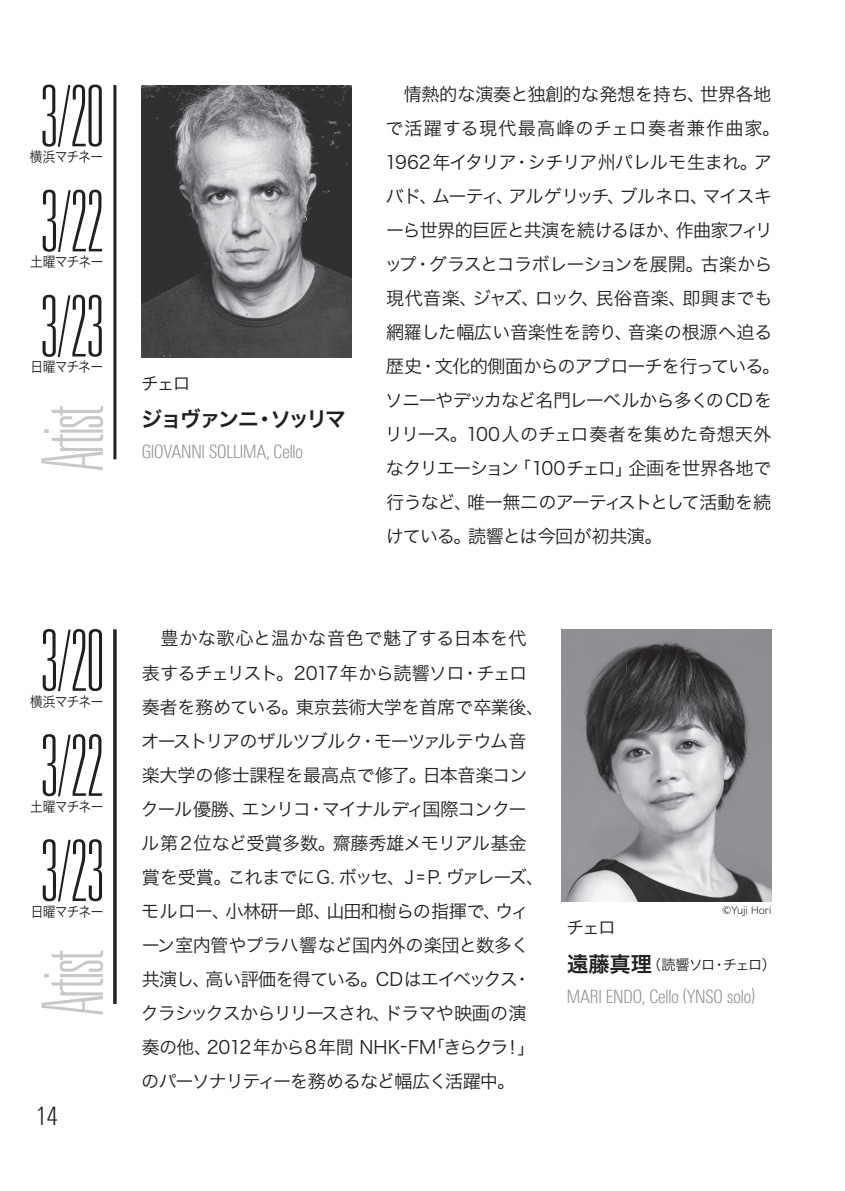
<style>
.page{position:relative;width:845px;height:1191px;background:#fff}
.page>*{position:absolute;margin:0;border:0;box-sizing:border-box;transform-origin:0 0}
.t1{font:85px "Univers LT Pro Thin Ult Cond";letter-spacing:-.035em;color:#231f20}
.t2{font:85px "Univers LT Pro Thin Ult Cond";letter-spacing:-.02em;color:#c7c8ca}
.t3{font:300 25.6px "Linotype Univers 320 Cn";color:#231f20}
.t4{font:21.2px "Hira Kaku Std N W6";letter-spacing:-.11em;color:#231f20}
.t5{font:300 18.4px "Linotype Univers 320 Cn";letter-spacing:-.04em;color:#939598}
.t6{font:18.2px/34px "Hira Kaku Std N W3";letter-spacing:-.03em;color:#231f20}
.t7{font:17.8px "Hira Kaku Std N W3";letter-spacing:-.105em;color:#231f20}
.t8{font:14.2px "Hira Kaku Std N W3";letter-spacing:-.055em;color:#231f20;scale:.9 1}
.t9{font:14.2px "Hira Kaku Std N W3";letter-spacing:-.055em;color:#231f20}
.t10{font:10px "Hira Kaku Std N W2";color:#231f20}
.s1{font-size:72.2px}
.s2{font-family:"UD Shin Go Pro"}
.s3{font-family:"Hira Kaku Std N W6";font-size:21.2px}
</style>
<div class="page">
<hr style="left:113px;top:85px;width:3px;height:374px;background:#231f20">
<hr style="left:113px;top:629px;width:3px;height:374px;background:#231f20">
<img style="left:561px;top:629px;width:210px;height:272px">
<img style="left:142px;top:85px;width:209px;height:272px">
<h1 class="t1" style="left:40px;top:68px;width:67px">3<span class="s1">/</span>20</h1>
<p class="t8" style="left:30px;top:146px;width:83px">横浜マチネー</p>
<h1 class="t1" style="left:40px;top:173px;width:67px">3<span class="s1">/</span>22</h1>
<p class="t8" style="left:30px;top:251px;width:83px">土曜マチネー</p>
<h1 class="t1" style="left:40px;top:278px;width:67px">3<span class="s1">/</span>23</h1>
<p class="t8" style="left:31px;top:356px;width:82px">日曜マチネー</p>
<h1 class="t2" style="left:24px;top:469px;width:66px;rotate:-90deg">Artist</h1>
<h1 class="t1" style="left:40px;top:612px;width:67px">3<span class="s1">/</span>20</h1>
<p class="t8" style="left:30px;top:690px;width:83px">横浜マチネー</p>
<h1 class="t1" style="left:40px;top:717px;width:67px">3<span class="s1">/</span>22</h1>
<p class="t8" style="left:30px;top:795px;width:83px">土曜マチネー</p>
<h1 class="t1" style="left:40px;top:822px;width:67px">3<span class="s1">/</span>23</h1>
<p class="t8" style="left:31px;top:900px;width:82px">日曜マチネー</p>
<h1 class="t2" style="left:24px;top:1014px;width:66px;rotate:-90deg">Artist</h1>
<h2 class="t3" style="left:36px;top:1101px;width:24px">14</h2>
<p class="t7" style="left:141px;top:370px;width:51px">チェロ</p>
<p class="t4" style="left:141px;top:403px;width:206px">ジョヴァンニ・ソッリマ</p>
<p class="t5" style="left:141px;top:441px;width:163px">GIOVANNI SOLLIMA, Cello</p>
<p class="t6" style="left:385px;top:77px;width:397px">　情熱的な演奏と独創的な発想を持ち、世界各地で活躍する現代最高峰のチェロ奏者兼作曲家。<br>1962年イタリア・シチリア州パレルモ生まれ。アバド、ムーティ、アルゲリッチ、ブルネロ、マイスキーら世界的巨匠と共演を続けるほか、作曲家フィリップ・グラスとコラボレーションを展開。古楽から現代音楽、ジャズ、ロック、民俗音楽、即興までも網羅した幅広い音楽性を誇り、音楽の根源へ迫る歴史・文化的側面からのアプローチを行っている。ソニーやデッカなど名門レーベルから多くのCDをリリース。100人のチェロ奏者を集めた奇想天外なクリエーション「100チェロ」企画を世界各地で行うなど、唯一無二のアーティストとして活動を続けている。読響とは今回が初共演。</p>
<p class="t6" style="left:141px;top:621px;width:405px">　豊かな歌心と温かな音色で魅了する日本を代表するチェリスト。2017年から読響ソロ・チェロ奏者を務めている。東京芸術大学を首席で卒業後、オーストリアのザルツブルク・モーツァルテウム音楽大学の修士課程を最高点で修了。日本音楽コンクール優勝、エンリコ・マイナルディ国際コンクール第2位など受賞多数。齋藤秀雄メモリアル基金賞を受賞。これまでにG. ボッセ、J＝ P. ヴァレーズ、モルロー、小林研一郎、山田和樹らの指揮で、ウィーン室内管やプラハ響など国内外の楽団と数多く共演し、高い評価を得ている。CDはエイベックス・クラシックスからリリースされ、ドラマや映画の演奏の他、2012年から8年間 NHK-FM「きらクラ！」のパーソナリティーを務めるなど幅広く活躍中。</p>
<p class="t10" style="left:722px;top:902px;width:50px"><span class="s2">©</span>Yuji Hori</p>
<p class="t7" style="left:566px;top:914px;width:51px">チェロ</p>
<p class="t9" style="left:567px;top:953px;width:210px"><span class="s3">遠藤真理</span>（読響ソロ・チェロ）</p>
<p class="t5" style="left:566px;top:985px;width:190px">MARI ENDO, Cello (YNSO solo)</p>
</div>
